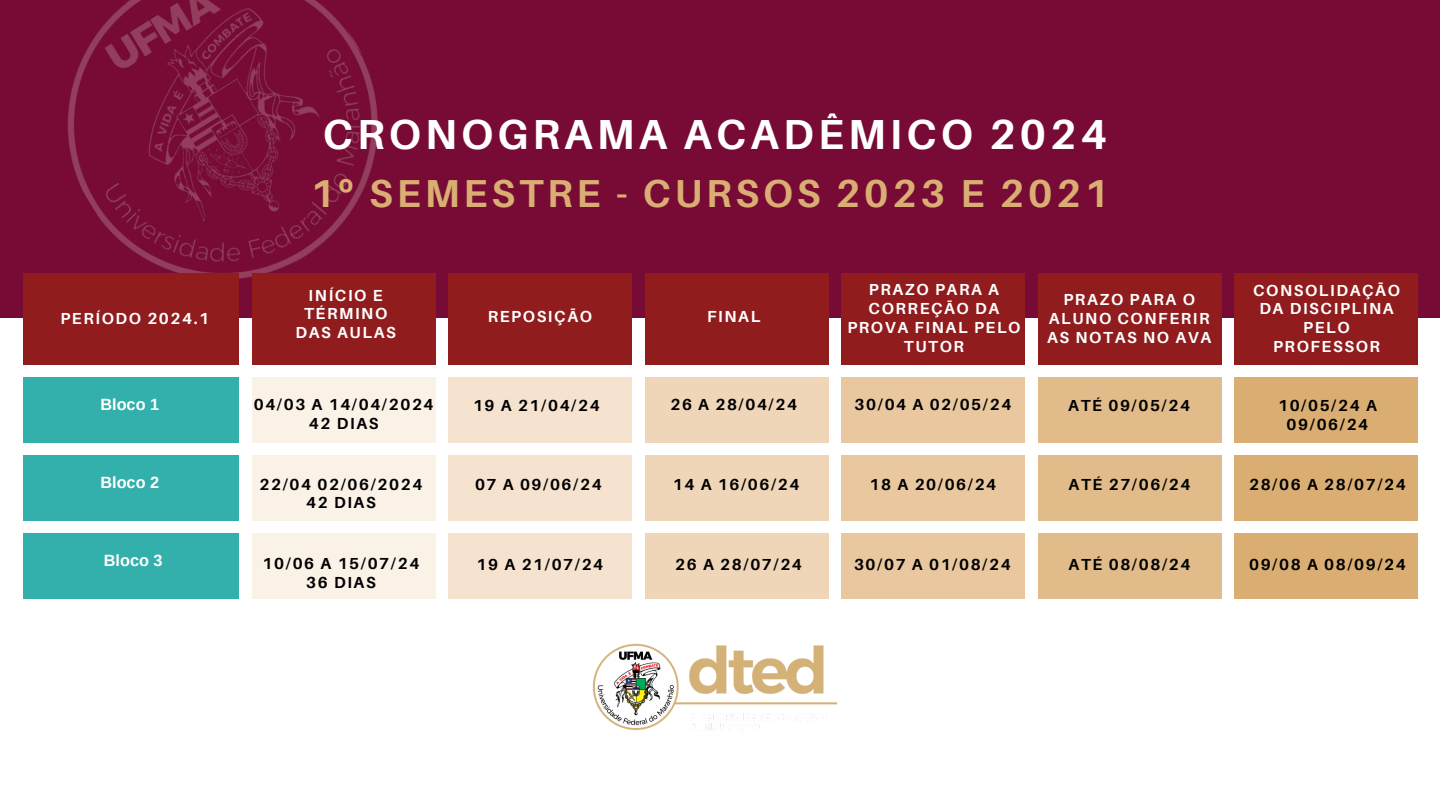
<style>
.page{position:relative;width:1440px;height:810px;background:#fff}
.page>*{position:absolute;margin:0;border:0;box-sizing:border-box;transform-origin:0 0}
.t1{font:700 42px "Aileron";letter-spacing:.1em;color:#fff}
.t2{font:700 39px "Aileron";letter-spacing:.1em;color:#daae73}
.t3{font:700 16.3px "Arimo";color:#fff}
.t4{font:700 16px/18.8px "Aileron";letter-spacing:.1em;color:#000;text-align:center}
.t5{font:700 16px/18.8px "Aileron";letter-spacing:.1em;color:#fff;text-align:center}
.s1{font-family:"Noto Sans"}
</style>
<div class="page">
<div style="left:0;top:0;width:1440px;height:318px;background:#780b35"></div>
<img style="left:67px;top:0;width:311px;height:279px">
<div style="left:252px;top:273px;width:184px;height:92px;background:#911c1e"></div>
<div style="left:23px;top:377px;width:216px;height:66px;background:#33afac"></div>
<div style="left:23px;top:456px;width:216px;height:65px;background:#33afac"></div>
<div style="left:23px;top:534px;width:216px;height:65px;background:#33afac"></div>
<div style="left:252px;top:377px;width:184px;height:66px;background:#faf1e7"></div>
<div style="left:645px;top:377px;width:184px;height:66px;background:#efd6b8"></div>
<div style="left:448px;top:377px;width:184px;height:66px;background:#f5e3cf"></div>
<div style="left:841px;top:377px;width:184px;height:66px;background:#e9c8a0"></div>
<div style="left:1038px;top:377px;width:184px;height:66px;background:#e2bb8a"></div>
<div style="left:252px;top:456px;width:184px;height:65px;background:#faf1e7"></div>
<div style="left:645px;top:456px;width:184px;height:65px;background:#efd6b8"></div>
<div style="left:448px;top:456px;width:184px;height:65px;background:#f5e3cf"></div>
<div style="left:841px;top:456px;width:184px;height:65px;background:#e9c8a0"></div>
<div style="left:1038px;top:456px;width:184px;height:65px;background:#e2bb8a"></div>
<div style="left:252px;top:534px;width:184px;height:65px;background:#faf1e7"></div>
<div style="left:645px;top:534px;width:184px;height:65px;background:#efd6b8"></div>
<div style="left:448px;top:534px;width:184px;height:65px;background:#f5e3cf"></div>
<div style="left:841px;top:534px;width:184px;height:65px;background:#e9c8a0"></div>
<div style="left:1038px;top:534px;width:184px;height:65px;background:#e2bb8a"></div>
<div style="left:23px;top:273px;width:216px;height:92px;background:#911c1e"></div>
<div style="left:448px;top:273px;width:184px;height:92px;background:#911c1e"></div>
<div style="left:645px;top:273px;width:184px;height:92px;background:#911c1e"></div>
<div style="left:841px;top:273px;width:184px;height:92px;background:#911c1e"></div>
<div style="left:1038px;top:273px;width:184px;height:92px;background:#911c1e"></div>
<div style="left:1234px;top:377px;width:184px;height:66px;background:#daae73"></div>
<div style="left:1234px;top:456px;width:184px;height:65px;background:#daae73"></div>
<div style="left:1234px;top:534px;width:184px;height:65px;background:#daae73"></div>
<div style="left:1234px;top:273px;width:184px;height:92px;background:#911c1e"></div>
<img style="left:592px;top:643px;width:246px;height:88px">
<p class="t1" style="left:323px;top:109px;width:786px">CRONOGRAMA ACADÊMICO 2024</p>
<p class="t2" style="left:310px;top:169px;width:800px">1<span class="s1">º</span> SEMESTRE - CURSOS 2023 E 2021</p>
<p class="t5" style="left:60px;top:309px;width:150px">PERÍODO 2024.1</p>
<p class="t5" style="left:295px;top:285px;width:102px">INÍCIO E<br>TÉRMINO<br>DAS AULAS</p>
<p class="t5" style="left:488px;top:306px;width:106px">REPOSIÇÃO</p>
<p class="t5" style="left:707px;top:306px;width:55px">FINAL</p>
<p class="t5" style="left:847px;top:280px;width:175px">PRAZO PARA A<br>CORREÇÃO DA<br>PROVA FINAL PELO<br>TUTOR</p>
<p class="t5" style="left:1047px;top:290px;width:166px">PRAZO PARA O<br>ALUNO CONFERIR<br>AS NOTAS NO AVA</p>
<p class="t5" style="left:1253px;top:280px;width:148px">CONSOLIDAÇÃO<br>DA DISCIPLINA<br>PELO<br>PROFESSOR</p>
<p class="t3" style="left:100px;top:396px;width:60px">Bloco 1</p>
<p class="t4" style="left:254px;top:395px;width:181px">04/03 A 14/04/2024</p>
<p class="t4" style="left:309px;top:414px;width:71px">42 DIAS</p>
<p class="t4" style="left:473px;top:396px;width:128px">19 A 21/04/24</p>
<p class="t4" style="left:670px;top:395px;width:128px">26 A 28/04/24</p>
<p class="t4" style="left:855px;top:395px;width:158px">30/04 A 02/05/24</p>
<p class="t4" style="left:1068px;top:396px;width:123px">ATÉ 09/05/24</p>
<p class="t4" style="left:1278px;top:396px;width:100px">10/05/24 A<br>09/06/24</p>
<p class="t3" style="left:100px;top:473px;width:60px">Bloco 2</p>
<p class="t4" style="left:260px;top:474px;width:164px">22/04 02/06/2024</p>
<p class="t4" style="left:306px;top:493px;width:71px">42 DIAS</p>
<p class="t4" style="left:475px;top:475px;width:128px">07 A 09/06/24</p>
<p class="t4" style="left:673px;top:475px;width:128px">14 A 16/06/24</p>
<p class="t4" style="left:870px;top:475px;width:128px">18 A 20/06/24</p>
<p class="t4" style="left:1069px;top:474px;width:123px">ATÉ 27/06/24</p>
<p class="t4" style="left:1249px;top:475px;width:158px">28/06 A 28/07/24</p>
<p class="t3" style="left:104px;top:552px;width:60px">Bloco 3</p>
<p class="t4" style="left:263px;top:554px;width:158px">10/06 A 15/07/24</p>
<p class="t4" style="left:306px;top:573px;width:71px">36 DIAS</p>
<p class="t4" style="left:477px;top:554px;width:128px">19 A 21/07/24</p>
<p class="t4" style="left:675px;top:554px;width:128px">26 A 28/07/24</p>
<p class="t4" style="left:854px;top:554px;width:158px">30/07 A 01/08/24</p>
<p class="t4" style="left:1069px;top:554px;width:123px">ATÉ 08/08/24</p>
<p class="t4" style="left:1249px;top:554px;width:158px">09/08 A 08/09/24</p>
</div>
